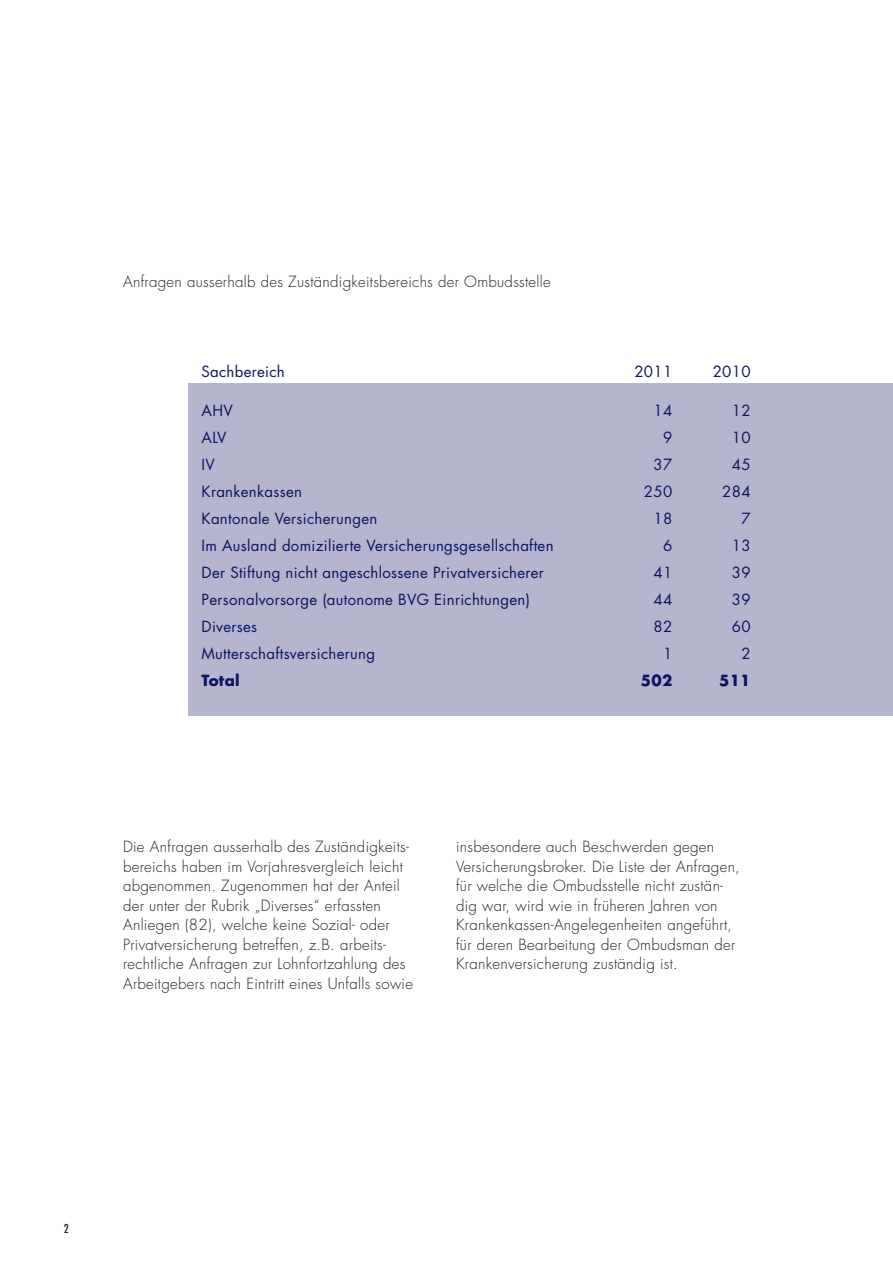
<style>
.page{position:relative;width:893px;height:1263px;background:#fff}
.page>*{position:absolute;margin:0;border:0;box-sizing:border-box;transform-origin:0 0}
.t1{font:300 15px/19.5px "Futura";letter-spacing:.02em;color:#231f20}
.t2{font:15px "Futura";letter-spacing:.02em;color:#0b145e}
.t3{font:700 15px "Futura";letter-spacing:.02em;color:#0b145e}
.t4{font:condensed 12px "Futura";color:#231f20}
</style>
<div class="page">
<div style="left:189px;top:383px;width:704px;height:333px;background:#b5b5d0"></div>
<p class="t1" style="left:123px;top:272px;width:429px">Anfragen ausserhalb des Zuständigkeitsbereichs der Ombudsstelle</p>
<p class="t2" style="left:202px;top:361px;width:85px">Sachbereich</p>
<p class="t2" style="left:634px;top:361px;width:39px">2011</p>
<p class="t2" style="left:713px;top:361px;width:39px">2010</p>
<p class="t2" style="left:202px;top:400px;width:33px">AHV</p>
<p class="t2" style="left:653px;top:400px;width:20px">14</p>
<p class="t2" style="left:732px;top:400px;width:20px">12</p>
<p class="t2" style="left:202px;top:427px;width:26px">ALV</p>
<p class="t2" style="left:663px;top:427px;width:11px">9</p>
<p class="t2" style="left:732px;top:427px;width:20px">10</p>
<p class="t2" style="left:202px;top:454px;width:15px">IV</p>
<p class="t2" style="left:653px;top:454px;width:20px">37</p>
<p class="t2" style="left:732px;top:454px;width:20px">45</p>
<p class="t2" style="left:202px;top:481px;width:102px">Krankenkassen</p>
<p class="t2" style="left:644px;top:481px;width:30px">250</p>
<p class="t2" style="left:722px;top:481px;width:30px">284</p>
<p class="t2" style="left:202px;top:508px;width:177px">Kantonale Versicherungen</p>
<p class="t2" style="left:653px;top:508px;width:20px">18</p>
<p class="t2" style="left:741px;top:508px;width:11px">7</p>
<p class="t2" style="left:202px;top:535px;width:354px">Im Ausland domizilierte Versicherungsgesellschaften</p>
<p class="t2" style="left:663px;top:535px;width:11px">6</p>
<p class="t2" style="left:732px;top:535px;width:20px">13</p>
<p class="t2" style="left:202px;top:562px;width:344px">Der Stiftung nicht angeschlossene Privatversicherer</p>
<p class="t2" style="left:653px;top:562px;width:20px">41</p>
<p class="t2" style="left:732px;top:562px;width:20px">39</p>
<p class="t2" style="left:202px;top:589px;width:330px">Personalvorsorge (autonome BVG Einrichtungen)</p>
<p class="t2" style="left:653px;top:589px;width:20px">44</p>
<p class="t2" style="left:732px;top:589px;width:20px">39</p>
<p class="t2" style="left:202px;top:616px;width:57px">Diverses</p>
<p class="t2" style="left:653px;top:616px;width:20px">82</p>
<p class="t2" style="left:732px;top:616px;width:20px">60</p>
<p class="t2" style="left:202px;top:643px;width:175px">Mutterschaftsversicherung</p>
<p class="t2" style="left:663px;top:643px;width:11px">1</p>
<p class="t2" style="left:741px;top:643px;width:11px">2</p>
<p class="t3" style="left:202px;top:669px;width:40px">Total</p>
<p class="t3" style="left:641px;top:669px;width:33px">502</p>
<p class="t3" style="left:719px;top:669px;width:33px">511</p>
<p class="t1" style="left:123px;top:837px;width:291px">Die Anfragen ausserhalb des Zuständigkeits&shy;bereichs haben im Vorjahresvergleich leicht abgenommen. Zugenommen hat der Anteil der unter der Rubrik „Diverses“ erfassten Anliegen (82), welche keine Sozial- oder Privatversicherung betreffen, z.B. arbeits&shy;rechtliche Anfragen zur Lohnfortzahlung des Arbeitgebers nach Eintritt eines Unfalls sowie</p>
<p class="t1" style="left:456px;top:837px;width:285px">insbesondere auch Beschwerden gegen Versicherungsbroker. Die Liste der Anfragen, für welche die Ombudsstelle nicht zustän&shy;dig war, wird wie in früheren Jahren von Krankenkassen-Angelegenheiten angeführt, für deren Bearbeitung der Ombudsman der Krankenversicherung zuständig ist.</p>
<p class="t4" style="left:64px;top:1221px;width:6px">2</p>
</div>
